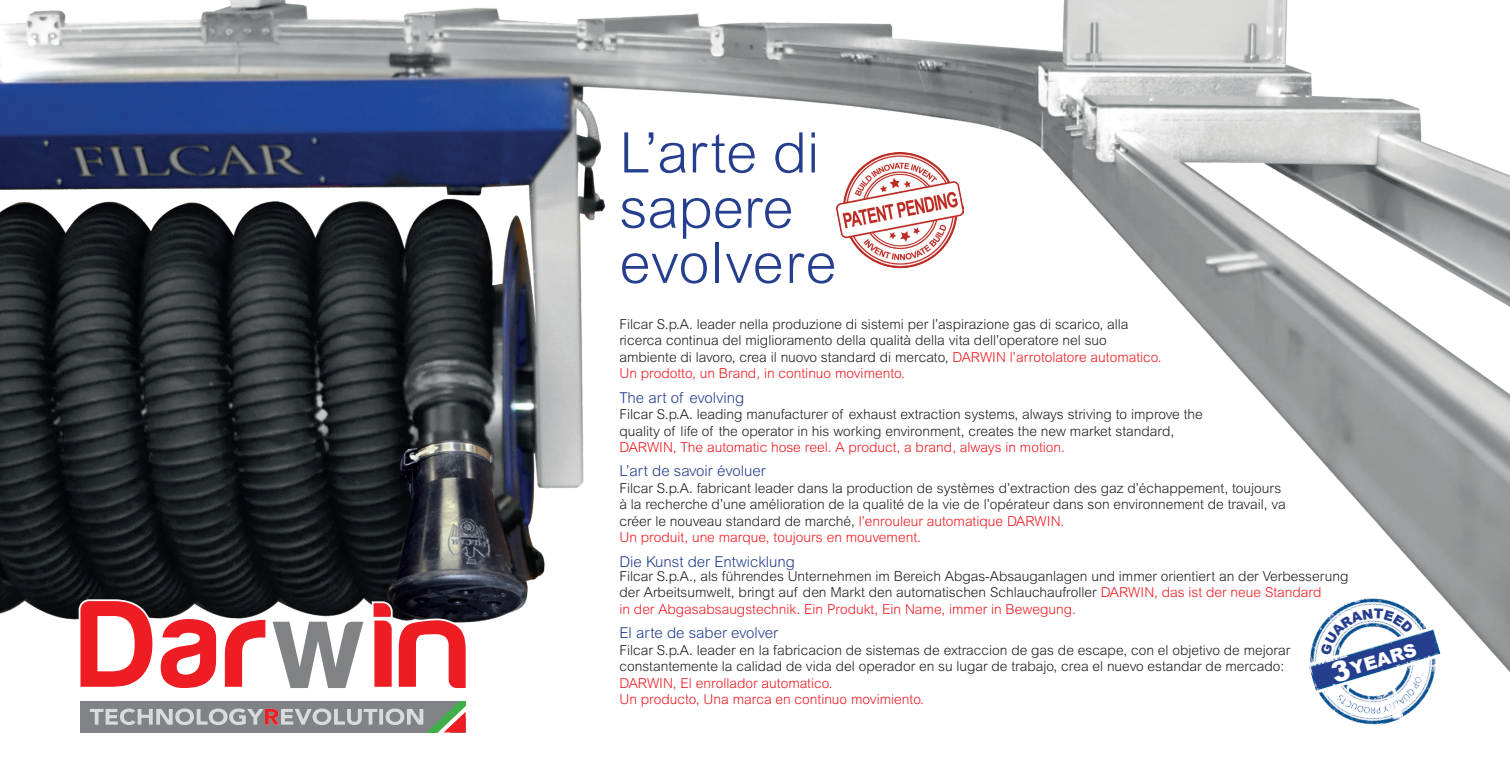
<style>
.page{position:relative;width:1510px;height:766px;background:#fff}
.page>*{position:absolute;margin:0;border:0;box-sizing:border-box;transform-origin:0 0}
.t1{font:300 56px/55.1px "Arial";color:#253f8e}
.t2{font:900 18.12px "Arial";color:#fff}
.t3{font:300 15px "Arial";color:#253f8e}
.t4{font:300 13.75px/16.5px "Arial";color:#231f20}
.t5{font:300 13.75px/16.5px "Arial";color:#ee1d23}
.s1{color:#ee1d23}
.s2{font-size:27.62px}
</style>
<div class="page">
<img style="left:0;top:0;width:1509px;height:671px">
<img style="left:1294px;top:582px;width:160px;height:143px">
<img style="left:836px;top:152px;width:127px;height:118px">
<svg style="left:76px;top:597px;width:393px;height:91px"></svg>
<svg style="left:86px;top:701px;width:380px;height:32px;background:#949393"></svg>
<svg style="left:1310px;top:608px;width:127px;height:80px"></svg>
<h1 class="t1" style="left:619px;top:125px;width:219px">L’arte di sapere evolvere</h1>
<p class="t4" style="left:619px;top:315px;width:544px">Filcar S.p.A. leader nella produzione di sistemi per l’aspirazione gas di scarico, alla ricerca continua del miglioramento della qualità della vita dell’operatore nel suo ambiente di lavoro, crea il nuovo standard di mercato, <span class="s1">DARWIN l’arrotolatore automatico.<br>Un prodotto, un Brand, in continuo movimento.</span></p>
<p class="t3" style="left:619px;top:388px;width:126px">The art of evolving</p>
<p class="t4" style="left:619px;top:406px;width:585px">Filcar S.p.A. leading manufacturer of exhaust extraction systems, always striving to improve the quality of life of the operator in his working environment, creates the new market standard,</p>
<p class="t5" style="left:619px;top:439px;width:447px">DARWIN, The automatic hose reel. A product, a brand, always in motion.</p>
<p class="t3" style="left:619px;top:462px;width:148px">L’art de savoir évoluer</p>
<p class="t4" style="left:619px;top:479px;width:668px">Filcar S.p.A. fabricant leader dans la production de systèmes d’extraction des gaz d’échappement, toujours à la recherche d’une amélioration de la qualité de la vie de l’opérateur dans son environnement de travail, va créer le nouveau standard de marché, <span class="s1">l’enrouleur automatique DARWIN.<br>Un produit, une marque, toujours en mouvement.</span></p>
<p class="t3" style="left:619px;top:553px;width:177px">Die Kunst der Entwicklung</p>
<p class="t4" style="left:619px;top:568px;width:730px">Filcar S.p.A., als führendes Unternehmen im Bereich Abgas-Absauganlagen und immer orientiert an der Verbesserung der Arbeitsumwelt, bringt auf den Markt den automatischen Schlauchaufroller <span class="s1">DARWIN, das ist der neue Standard<br>in der Abgasabsaugstechnik. Ein Produkt, Ein Name, immer in Bewegung.</span></p>
<p class="t3" style="left:619px;top:624px;width:160px">El arte de saber evolver</p>
<p class="t4" style="left:619px;top:641px;width:672px">Filcar S.p.A. leader en la fabricacion de sistemas de extraccion de gas de escape, con el objetivo de mejorar constantemente la calidad de vida del operador en su lugar de trabajo, crea el nuevo estandar de mercado:</p>
<p class="t5" style="left:619px;top:674px;width:306px">DARWIN, El enrollador automatico.<br>Un producto, Una marca en continuo movimiento.</p>
<h2 class="t2" style="left:1328px;top:660px;width:89px;rotate:-16deg"><span class="s2">3</span>YEARS</h2>
</div>
